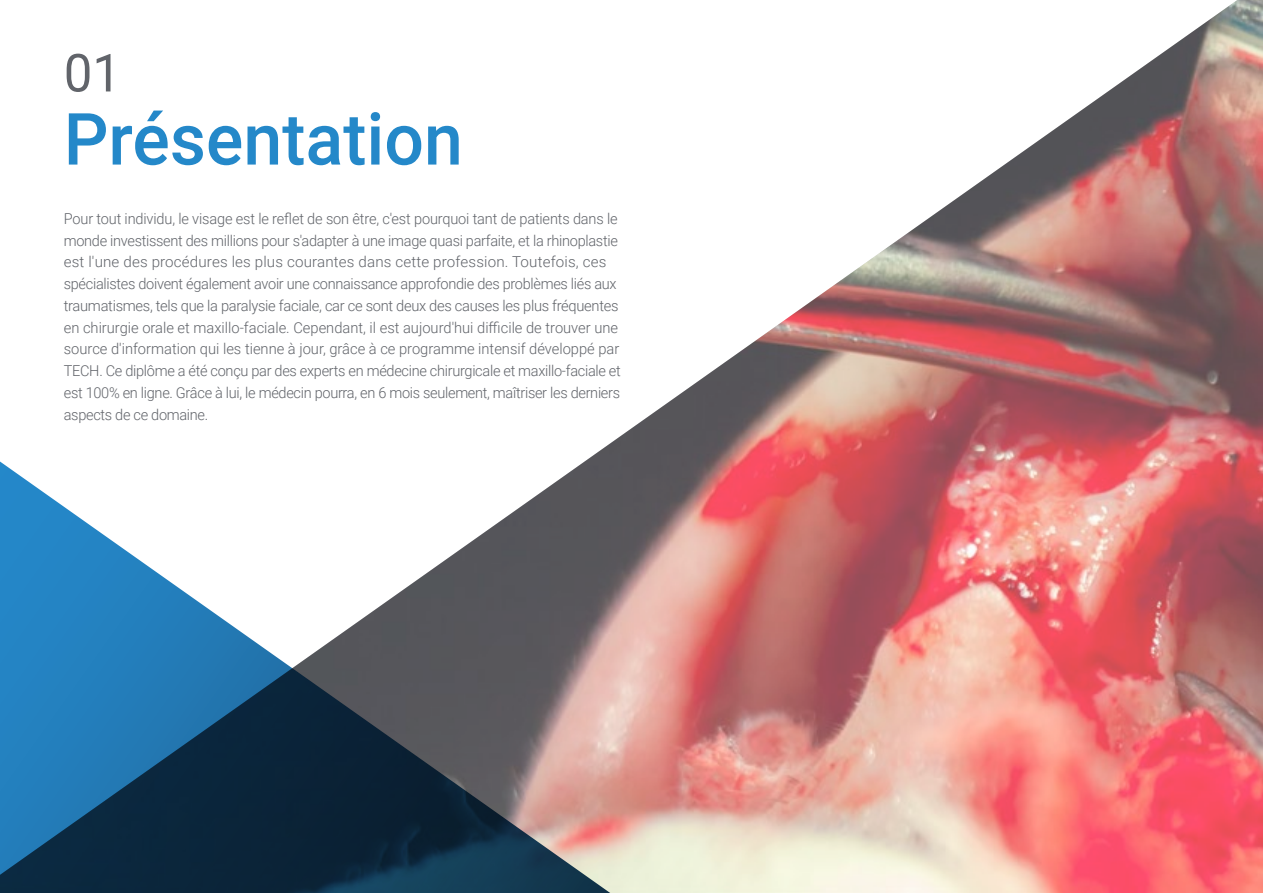
<style>
.page{position:relative;width:1263px;height:893px;background:#fff}
.page>*{position:absolute;margin:0;border:0;box-sizing:border-box;transform-origin:0 0}
.t1{font:500 72px "Roboto";color:#2488c9}
.t2{font:52.5px "Roboto";color:#61646a}
.t3{font:300 15px/21.8px "Roboto";letter-spacing:-.02em;color:#61646a}
</style>
<div class="page">
<img style="left:606px;top:0;width:657px;height:893px">
<svg style="left:0;top:446px;width:640px;height:447px"></svg>
<h2 class="t2" style="left:64px;top:36px;width:59px">01</h2>
<h1 class="t1" style="left:64px;top:89px;width:401px">Présentation</h1>
<p class="t3" style="left:64px;top:207px;width:559px">Pour tout individu, le visage est le reflet de son être, c'est pourquoi tant de patients dans le monde investissent des millions pour s'adapter à une image quasi parfaite, et la rhinoplastie est l'une des procédures les plus courantes dans cette profession. Toutefois, ces spécialistes doivent également avoir une connaissance approfondie des problèmes liés aux traumatismes, tels que la paralysie faciale, car ce sont deux des causes les plus fréquentes en chirurgie orale et maxillo-faciale. Cependant, il est aujourd'hui difficile de trouver une source d'information qui les tienne à jour, grâce à ce programme intensif développé par TECH. Ce diplôme a été conçu par des experts en médecine chirurgicale et maxillo-faciale et est 100% en ligne. Grâce à lui, le médecin pourra, en 6 mois seulement, maîtriser les derniers aspects de ce domaine.</p>
</div>
